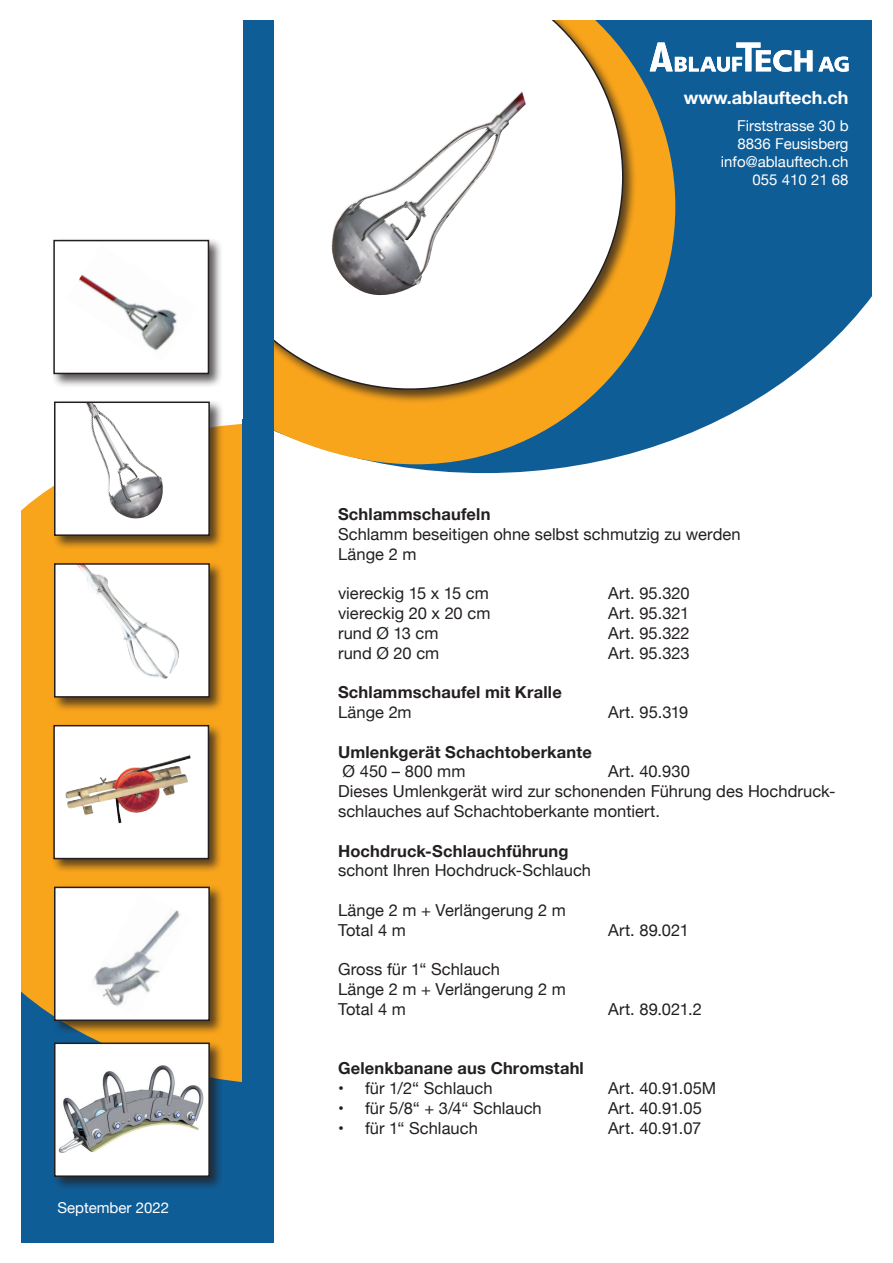
<style>
.page{position:relative;width:893px;height:1263px;background:#fff}
.page>*{position:absolute;margin:0;border:0;box-sizing:border-box;transform-origin:0 0}
.t1{font:700 18px "Helvetica Neue";color:#fff}
.t2{font:16.5px/19.8px "Helvetica Neue";letter-spacing:.005em;color:#231f20}
.t3{font:700 16.5px "Helvetica Neue";letter-spacing:.01em;color:#231f20}
.t4{font:15px/18px "Helvetica Neue";color:#fff;text-align:right}
</style>
<div class="page">
<svg style="left:385px;top:20px;width:487px;height:453px;fill:#0f5d97"></svg>
<svg style="left:274px;top:20px;width:401px;height:444px;background:#9f8f5a"></svg>
<div style="left:194px;top:0;width:444px;height:404px;background:#231f20;opacity:.75"></div>
<svg style="left:274px;top:19px;width:349px;height:371px"></svg>
<div style="left:0;top:686px;width:252px;height:577px;background:#0f5d97"></div>
<svg style="left:650px;top:43px;width:162px;height:29px"></svg>
<svg style="left:818px;top:57px;width:30px;height:15px"></svg>
<svg style="left:20px;top:424px;width:222px;height:658px;background:#e9a634"></svg>
<div style="left:0;top:0;width:20px;height:1263px;background:#fff"></div>
<div style="left:242px;top:0;width:32px;height:1263px;background:#0f5d97"></div>
<div style="left:0;top:1244px;width:893px;height:19px;background:#fff"></div>
<div style="left:0;top:0;width:893px;height:19px;background:#fff"></div>
<div style="left:0;top:0;width:242px;height:419px;background:#fff"></div>
<div style="left:51px;top:723px;width:172px;height:150px;background:#231f20;opacity:.75"></div>
<div style="left:54px;top:726px;width:154px;height:132px;background:#fff"></div>
<img style="left:65px;top:755px;width:126px;height:68px">
<div style="left:53px;top:725px;width:156px;height:134px;border:2px solid #231f20"></div>
<div style="left:52px;top:561px;width:172px;height:151px;background:#231f20;opacity:.75"></div>
<div style="left:55px;top:564px;width:154px;height:133px;background:#fff"></div>
<img style="left:78px;top:566px;width:101px;height:113px">
<div style="left:54px;top:563px;width:156px;height:135px;border:2px solid #231f20"></div>
<div style="left:52px;top:884px;width:172px;height:151px;background:#231f20;opacity:.75"></div>
<div style="left:55px;top:887px;width:154px;height:133px;background:#fff"></div>
<img style="left:93px;top:910px;width:87px;height:96px">
<div style="left:54px;top:887px;width:156px;height:134px;border:2px solid #231f20"></div>
<div style="left:52px;top:1040px;width:172px;height:151px;background:#231f20;opacity:.75"></div>
<div style="left:55px;top:1043px;width:154px;height:133px;background:#fff"></div>
<img style="left:58px;top:1065px;width:145px;height:87px">
<div style="left:54px;top:1042px;width:156px;height:135px;border:2px solid #231f20"></div>
<div style="left:52px;top:399px;width:172px;height:151px;background:#231f20;opacity:.75"></div>
<div style="left:55px;top:402px;width:154px;height:133px;background:#fff"></div>
<img style="left:86px;top:404px;width:77px;height:115px">
<div style="left:54px;top:401px;width:156px;height:135px;border:2px solid #231f20"></div>
<div style="left:51px;top:238px;width:172px;height:150px;background:#231f20;opacity:.75"></div>
<div style="left:54px;top:241px;width:154px;height:132px;background:#fff"></div>
<div style="left:53px;top:240px;width:156px;height:134px;border:2px solid #231f20"></div>
<img style="left:79px;top:275px;width:98px;height:76px">
<p class="t4" style="left:57px;top:1199px;width:113px">September 2022</p>
<p class="t1" style="left:684px;top:83px;width:166px">www.ablauftech.ch</p>
<p class="t4" style="left:721px;top:118px;width:129px">Firststrasse 30 b<br>8836 Feusisberg info@ablauftech.ch<br>055 410 21 68</p>
<p class="t3" style="left:338px;top:501px;width:154px">Schlammschaufeln</p>
<p class="t2" style="left:338px;top:525px;width:404px">Schlamm beseitigen ohne selbst schmutzig zu werden<br>Länge 2 m</p>
<p class="t2" style="left:338px;top:584px;width:152px">viereckig 15 x 15 cm</p>
<p class="t2" style="left:608px;top:584px;width:83px">Art. 95.320</p>
<p class="t2" style="left:338px;top:604px;width:154px">viereckig 20 x 20 cm</p>
<p class="t2" style="left:608px;top:604px;width:83px">Art. 95.321</p>
<p class="t2" style="left:338px;top:624px;width:102px">rund Ø 13 cm</p>
<p class="t2" style="left:608px;top:624px;width:83px">Art. 95.322</p>
<p class="t2" style="left:338px;top:644px;width:103px">rund Ø 20 cm</p>
<p class="t2" style="left:608px;top:644px;width:83px">Art. 95.323</p>
<p class="t3" style="left:338px;top:679px;width:225px">Schlammschaufel mit Kralle</p>
<p class="t2" style="left:338px;top:703px;width:75px">Länge 2m</p>
<p class="t2" style="left:608px;top:703px;width:82px">Art. 95.319</p>
<p class="t3" style="left:338px;top:739px;width:255px">Umlenkgerät Schachtoberkante</p>
<p class="t2" style="left:343px;top:763px;width:124px">Ø 450 – 800 mm</p>
<p class="t2" style="left:338px;top:763px;width:499px;text-indent:270px">Art. 40.930<br>Dieses Umlenkgerät wird zur schonenden Führung des Hochdruck&shy;schlauches auf Schachtoberkante montiert.</p>
<p class="t3" style="left:338px;top:838px;width:232px">Hochdruck-Schlauchführung</p>
<p class="t2" style="left:338px;top:862px;width:255px">schont Ihren Hochdruck-Schlauch</p>
<p class="t2" style="left:338px;top:901px;width:229px">Länge 2 m + Verlängerung 2 m<br>Total 4 m</p>
<p class="t2" style="left:608px;top:921px;width:82px">Art. 89.021</p>
<p class="t2" style="left:338px;top:961px;width:229px">Gross für 1“ Schlauch<br>Länge 2 m + Verlängerung 2 m<br>Total 4 m</p>
<p class="t2" style="left:608px;top:1000px;width:95px">Art. 89.021.2</p>
<p class="t3" style="left:338px;top:1056px;width:247px">Gelenkbanane aus Chromstahl</p>
<p class="t2" style="left:338px;top:1079px;width:156px">• für 1/2“ Schlauch</p>
<p class="t2" style="left:608px;top:1079px;width:110px">Art. 40.91.05M</p>
<p class="t2" style="left:338px;top:1099px;width:205px">• für 5/8“ + 3/4“ Schlauch</p>
<p class="t2" style="left:608px;top:1099px;width:95px">Art. 40.91.05</p>
<p class="t2" style="left:338px;top:1119px;width:141px">• für 1“ Schlauch</p>
<p class="t2" style="left:608px;top:1119px;width:95px">Art. 40.91.07</p>
</div>
